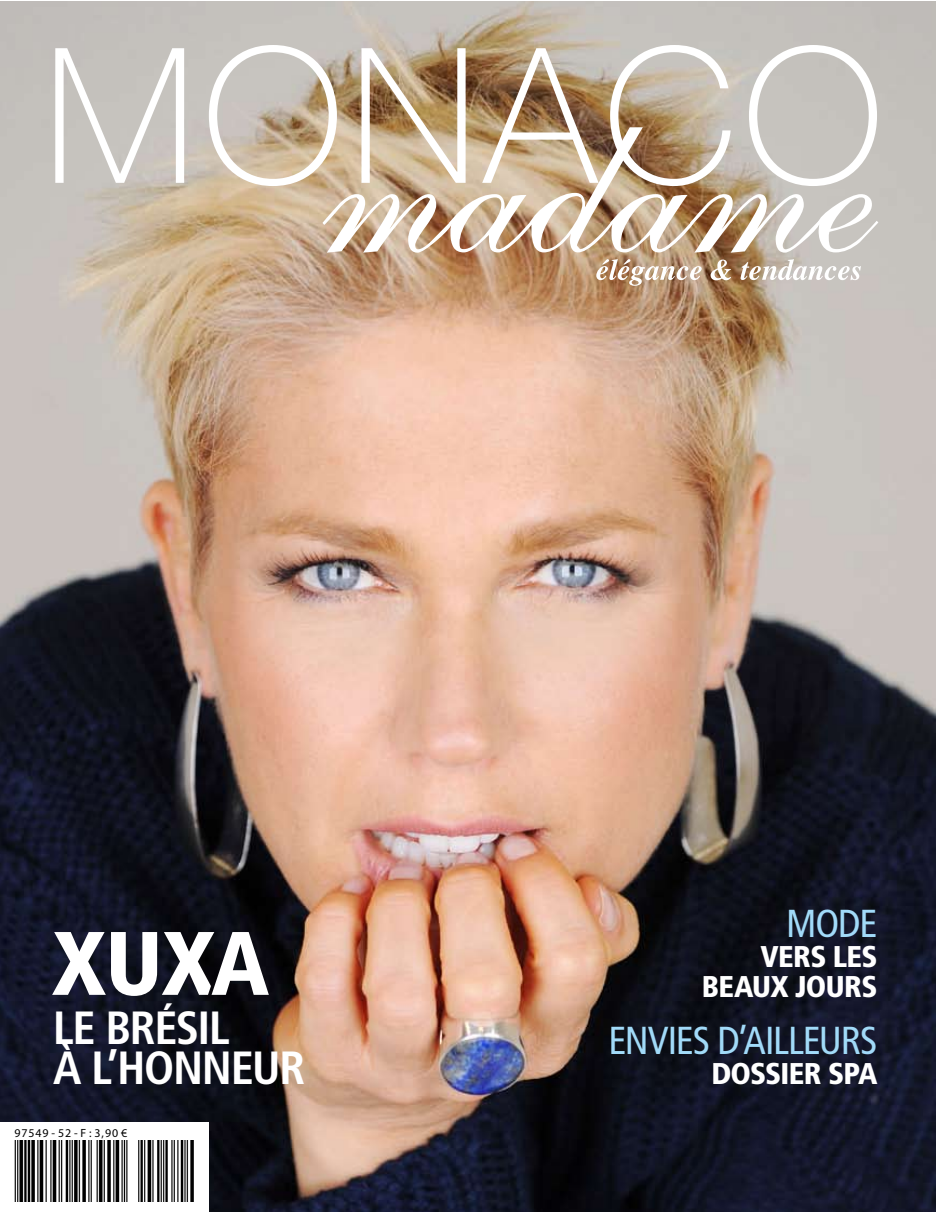
<style>
.page{position:relative;width:936px;height:1212px;background:#fff}
.page>*{position:absolute;margin:0;border:0;box-sizing:border-box;transform-origin:0 0}
.t1{font:700 condensed 46.5px/40.5px "Frutiger LT Std";letter-spacing:-.03em;color:#fff}
.t2{font:condensed 39px "Frutiger LT Std";letter-spacing:-.03em;color:#a1daf8}
.t3{font:900 condensed 30px/30px "Frutiger LT Std";letter-spacing:-.025em;color:#fff;text-align:right}
.t4{font:11.85px "Myriad Pro";letter-spacing:.08em;color:#000}
</style>
<div class="page">
<img style="left:0;top:1px;width:934px;height:1211px">
<svg style="left:55px;top:48px;width:129px;height:135px"></svg>
<svg style="left:209px;top:45px;width:669px;height:208px"></svg>
<svg style="left:596px;top:259px;width:105px;height:27px"></svg>
<svg style="left:710px;top:260px;width:21px;height:20px"></svg>
<svg style="left:740px;top:259px;width:120px;height:21px"></svg>
<img style="left:0;top:1123px;width:208px;height:89px">
<div style="left:4px;top:1123px;width:204px;height:17px;background:#fff"></div>
<div style="left:4px;top:1203px;width:204px;height:9px;background:#fff"></div>
<svg style="left:52px;top:932px;width:217px;height:64px"></svg>
<h1 class="t1" style="left:53px;top:1007px;width:254px">LE BRÉSIL<br>À L’HONNEUR</h1>
<p class="t4" style="left:14px;top:1126px;width:114px">97549 - 52 - F : 3,90 €</p>
<h2 class="t2" style="left:786px;top:901px;width:93px">MODE</h2>
<p class="t3" style="left:701px;top:942px;width:177px">VERS LES<br>BEAUX JOURS</p>
<h2 class="t2" style="left:608px;top:1018px;width:270px">ENVIES D’AILLEURS</h2>
<p class="t3" style="left:711px;top:1059px;width:168px">DOSSIER SPA</p>
</div>
